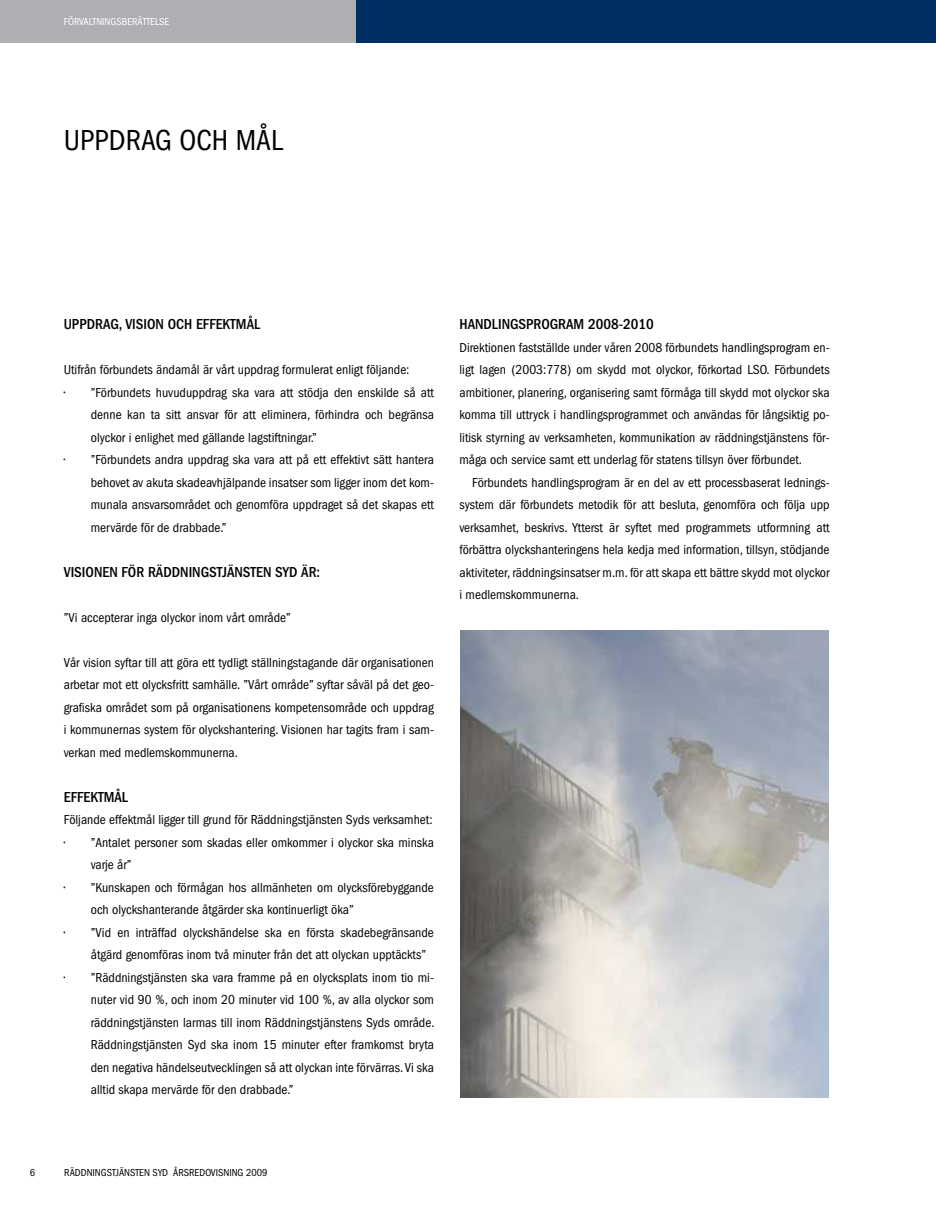
<style>
.page{position:relative;width:936px;height:1212px;background:#fff}
.page>*{position:absolute;margin:0;border:0;box-sizing:border-box;transform-origin:0 0}
.t1{font:condensed 30px "Franklin Gothic";color:#000}
.t2{font:500 condensed 15px "Franklin Gothic";color:#000}
.t3{font:condensed 13.5px/22.5px "Franklin Gothic";color:#000;text-align:justify}
.t4{font:condensed 10.5px "Franklin Gothic";color:#000}
.t5{font:condensed 10.5px "Franklin Gothic";color:#fff}
</style>
<div class="page">
<div style="left:356px;top:0;width:579px;height:43px;background:#003063"></div>
<div style="left:0;top:0;width:356px;height:43px;background:#aeafb2"></div>
<hr style="left:935px;top:0;width:1px;height:43px;background:#003063">
<img style="left:460px;top:631px;width:368px;height:466px">
<p class="t5" style="left:64px;top:16px;width:107px">FÖRVALTNINGSBERÄTTELSE</p>
<h1 class="t1" style="left:64px;top:123px;width:220px">uppdrag och mål</h1>
<p class="t2" style="left:64px;top:316px;width:198px">UPPDRAG, VISION OCH EFFEKTMÅL</p>
<p class="t3" style="left:64px;top:358px;width:347px">Utifrån förbundets ändamål är vårt uppdrag formulerat enligt följande:</p>
<p class="t3" style="left:91px;top:381px;width:344px;text-indent:-27px">• ”Förbundets huvuduppdrag ska vara att stödja den enskilde så att denne kan ta sitt ansvar för att eliminera, förhindra och begränsa olyckor i enlighet med gällande lagstiftningar.”</p>
<p class="t3" style="left:91px;top:449px;width:344px;text-indent:-27px">• ”Förbundets andra uppdrag ska vara att på ett effektivt sätt hantera behovet av akuta skadeavhjälpande insatser som ligger inom det kom&shy;munala ansvarsområdet och genomföra uppdraget så det skapas ett mervärde för de drabbade.”</p>
<p class="t2" style="left:64px;top:563px;width:258px">VISIONEN FÖR RÄDDNINGSTJÄNSTEN SYD ÄR:</p>
<p class="t3" style="left:64px;top:606px;width:228px">”Vi accepterar inga olyckor inom vårt område”</p>
<p class="t3" style="left:64px;top:651px;width:371px">Vår vision syftar till att göra ett tydligt ställningstagande där organisationen arbetar mot ett olycksfritt samhälle. ”Vårt område” syftar såväl på det geo&shy;grafiska området som på organisationens kompetensområde och uppdrag i kommunernas system för olyckshantering. Visionen har tagits fram i sam&shy;verkan med medlemskommunerna.</p>
<p class="t2" style="left:64px;top:788px;width:66px">EFFEKTMÅL</p>
<p class="t3" style="left:64px;top:808px;width:370px">Följande effektmål ligger till grund för Räddningstjänsten Syds verksamhet:</p>
<p class="t3" style="left:91px;top:831px;width:344px;text-indent:-27px">• ”Antalet personer som skadas eller omkommer i olyckor ska minska varje år”</p>
<p class="t3" style="left:91px;top:876px;width:344px;text-indent:-27px">• ”Kunskapen och förmågan hos allmänheten om olycksförebyggande och olyckshanterande åtgärder ska kontinuerligt öka”</p>
<p class="t3" style="left:91px;top:921px;width:344px;text-indent:-27px">• ”Vid en inträffad olyckshändelse ska en första skadebegränsande åtgärd genomföras inom två minuter från det att olyckan upptäckts”</p>
<p class="t3" style="left:91px;top:966px;width:345px;text-indent:-27px">• ”Räddningstjänsten ska vara framme på en olycksplats inom tio mi&shy;nuter vid 90 %, och inom 20 minuter vid 100 %, av alla olyckor som räddningstjänsten larmas till inom Räddningstjänstens Syds område.<br>Räddningstjänsten Syd ska inom 15 minuter efter framkomst bryta den negativa händelseutvecklingen så att olyckan inte förvärras. Vi ska alltid skapa mervärde för den drabbade.”</p>
<p class="t2" style="left:459px;top:316px;width:60px">HANDLINGSPROGRAM</p>
<p class="t2" style="left:588px;top:316px;width:67px">2008-2010</p>
<p class="t3" style="left:459px;top:336px;width:371px">Direktionen fastställde under våren 2008 förbundets handlingsprogram en&shy;ligt lagen (2003:778) om skydd mot olyckor, förkortad LSO. Förbundets ambitioner, planering, organisering samt förmåga till skydd mot olyckor ska komma till uttryck i handlingsprogrammet och användas för långsiktig po&shy;litisk styrning av verksamheten, kommunikation av räddningstjänstens för&shy;måga och service samt ett underlag för statens tillsyn över förbundet.</p>
<p class="t3" style="left:459px;top:471px;width:371px;text-indent:13px">Förbundets handlingsprogram är en del av ett processbaserat lednings&shy;system där förbundets metodik för att besluta, genomföra och följa upp verksamhet, beskrivs. Ytterst är syftet med programmets utformning att förbättra olyckshanteringens hela kedja med information, tillsyn, stödjande aktiviteter, räddningsinsatser m.m. för att skapa ett bättre skydd mot olyckor i medlemskommunerna.</p>
<p class="t4" style="left:30px;top:1167px;width:7px">6</p>
<p class="t4" style="left:64px;top:1167px;width:205px">RÄDDNINGSTJÄNSTEN SYD ÅRSREDOVISNING 2009</p>
</div>
